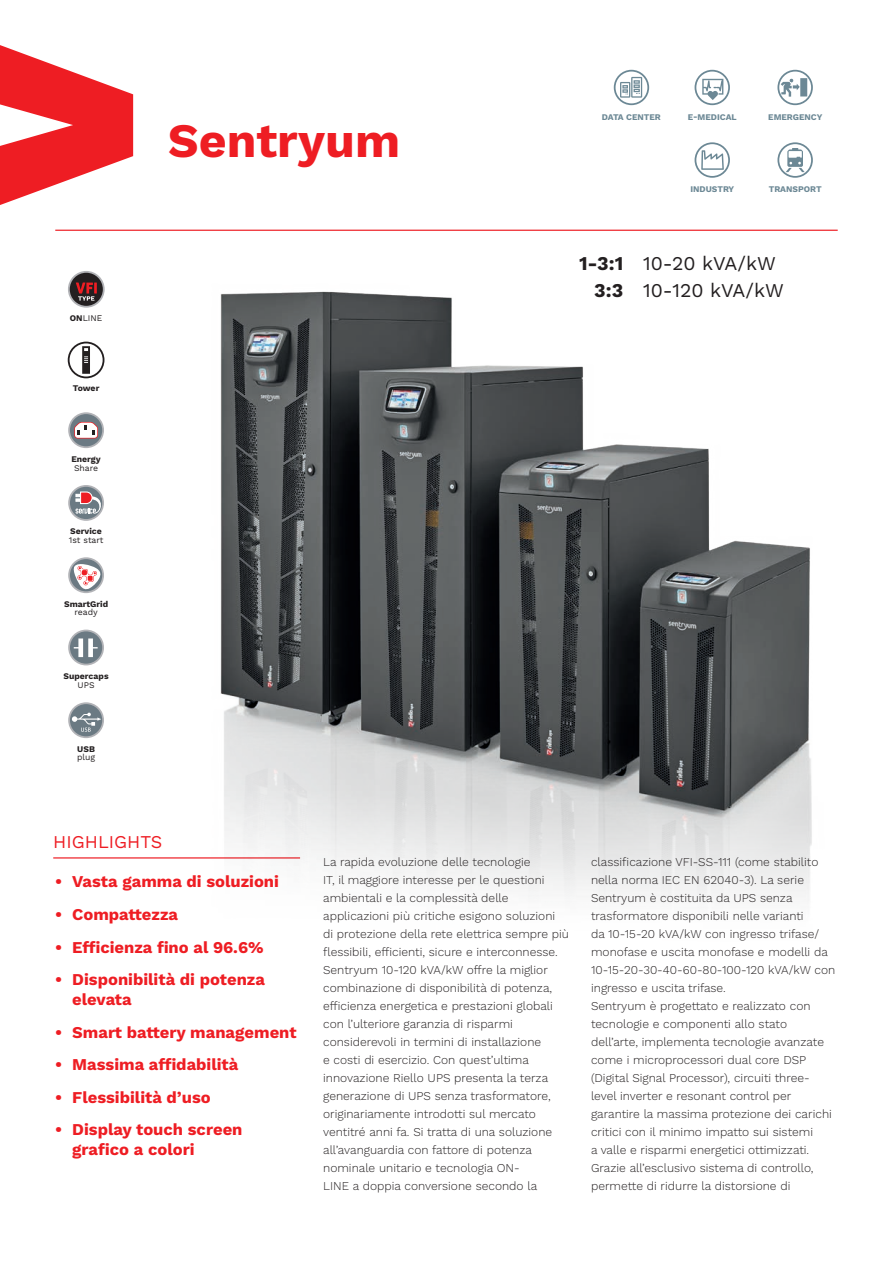
<style>
.page{position:relative;width:893px;height:1263px;background:#fff}
.page>*{position:absolute;margin:0;border:0;box-sizing:border-box;transform-origin:0 0}
.t1{font:700 48px "Work Sans";color:#ee1d23}
.t2{font:19.5px "Work Sans";color:#231f20}
.t3{font:18px "Work Sans";color:#ee1d23}
.t4{font:700 16.5px/19.8px "Work Sans";color:#ee1d23}
.t5{font:300 12px/18px "Work Sans";color:#231f20}
.t6{font:700 8.7px "Work Sans";color:#6c8895}
.t7{font:700 8.7px/8.7px "Work Sans";color:#231f20;text-align:center}
.t8{font:8.7px/8.7px "Work Sans";color:#231f20}
.s1{font-weight:700}
.s2{font-weight:400}
</style>
<div class="page">
<svg style="left:0;top:45px;width:133px;height:160px"></svg>
<hr style="left:55px;top:230px;width:783px;height:1px;background:#ee1d23">
<hr style="left:53px;top:857px;width:247px;height:1px;background:#ee1d23">
<img style="left:179px;top:291px;width:633px;height:611px">
<svg style="left:614px;top:70px;width:35px;height:35px"></svg>
<div style="left:616px;top:72px;width:31px;height:31px;background:#fff;border-radius:50%"></div>
<svg style="left:620px;top:77px;width:22px;height:21px"></svg>
<svg style="left:695px;top:70px;width:35px;height:35px"></svg>
<svg style="left:696px;top:72px;width:32px;height:31px"></svg>
<svg style="left:702px;top:79px;width:21px;height:21px"></svg>
<svg style="left:777px;top:70px;width:36px;height:35px"></svg>
<div style="left:779px;top:72px;width:32px;height:31px;background:#fff;border-radius:50%"></div>
<svg style="left:781px;top:78px;width:26px;height:19px"></svg>
<svg style="left:695px;top:142px;width:35px;height:36px"></svg>
<div style="left:696px;top:144px;width:32px;height:32px;background:#fff;border-radius:50%"></div>
<svg style="left:701px;top:150px;width:23px;height:20px"></svg>
<svg style="left:777px;top:142px;width:36px;height:36px"></svg>
<div style="left:779px;top:144px;width:32px;height:32px;background:#fff;border-radius:50%"></div>
<svg style="left:786px;top:148px;width:19px;height:24px"></svg>
<svg style="left:68px;top:271px;width:37px;height:37px"></svg>
<div style="left:70px;top:273px;width:33px;height:33px;background:#231f20;border-radius:50%"></div>
<svg style="left:76px;top:282px;width:21px;height:19px"></svg>
<svg style="left:68px;top:342px;width:36px;height:36px"></svg>
<svg style="left:68px;top:412px;width:36px;height:36px"></svg>
<div style="left:70px;top:414px;width:32px;height:32px;background:#6b7a83;border-radius:50%"></div>
<svg style="left:74px;top:422px;width:24px;height:16px"></svg>
<svg style="left:68px;top:485px;width:36px;height:36px"></svg>
<div style="left:70px;top:487px;width:32px;height:32px;background:#6b7a83;border-radius:50%"></div>
<svg style="left:75px;top:491px;width:29px;height:23px"></svg>
<svg style="left:68px;top:557px;width:36px;height:36px"></svg>
<div style="left:70px;top:559px;width:32px;height:32px;background:#6b7a83;border-radius:50%"></div>
<svg style="left:71px;top:562px;width:30px;height:29px"></svg>
<svg style="left:68px;top:630px;width:36px;height:35px"></svg>
<div style="left:70px;top:631px;width:32px;height:33px;background:#6b7a83;border-radius:50%"></div>
<svg style="left:74px;top:638px;width:24px;height:19px"></svg>
<svg style="left:68px;top:702px;width:36px;height:36px"></svg>
<div style="left:70px;top:704px;width:32px;height:32px;background:#6b7a83;border-radius:50%"></div>
<svg style="left:72px;top:713px;width:29px;height:19px"></svg>
<p class="t8" style="left:70px;top:314px;width:34px"><span class="s1">ON</span>LINE</p>
<p class="t7" style="left:73px;top:384px;width:28px">Tower</p>
<p class="t7" style="left:71px;top:455px;width:31px;text-align:left">Energy<br><span class="s2">Share</span></p>
<p class="t8" style="left:69px;top:527px;width:36px"><span class="s1">Service<br></span>1st start</p>
<p class="t7" style="left:64px;top:600px;width:45px">SmartGrid <span class="s2">ready</span></p>
<p class="t7" style="left:64px;top:672px;width:47px">Supercaps<br><span class="s2">UPS</span></p>
<p class="t8" style="left:77px;top:745px;width:20px"><span class="s1">USB </span>plug</p>
<p class="t1" style="left:168px;top:113px;width:234px">Sentryum</p>
<p class="t6" style="left:602px;top:112px;width:60px">DATA CENTER</p>
<p class="t6" style="left:688px;top:112px;width:50px">E-MEDICAL</p>
<p class="t6" style="left:768px;top:112px;width:56px">EMERGENCY</p>
<p class="t6" style="left:690px;top:184px;width:45px">INDUSTRY</p>
<p class="t6" style="left:769px;top:184px;width:55px">TRANSPORT</p>
<p class="t2" style="left:579px;top:252px;width:198px"><span class="s1">1-3:1</span> 10-20 kVA/kW</p>
<p class="t2" style="left:594px;top:279px;width:191px"><span class="s1">3:3</span> 10-120 kVA/kW</p>
<h3 class="t3" style="left:53px;top:831px;width:110px">HIGHLIGHTS</h3>
<p class="t4" style="left:55px;top:873px;width:225px">• Vasta gamma di soluzioni</p>
<p class="t4" style="left:55px;top:905px;width:124px">• Compattezza</p>
<p class="t4" style="left:55px;top:938px;width:210px">• Efficienza fino al 96.6%</p>
<p class="t4" style="left:72px;top:970px;width:194px;text-indent:-17px">• Disponibilità di potenza elevata</p>
<p class="t4" style="left:55px;top:1023px;width:243px">• Smart battery management</p>
<p class="t4" style="left:55px;top:1055px;width:185px">• Massima affidabilità</p>
<p class="t4" style="left:55px;top:1088px;width:157px">• Flessibilità d’uso</p>
<p class="t4" style="left:72px;top:1120px;width:172px;text-indent:-17px">• Display touch screen grafico a colori</p>
<p class="t5" style="left:323px;top:853px;width:247px">La rapida evoluzione delle tecnologie<br>IT, il maggiore interesse per le questioni ambientali e la complessità delle applicazioni più critiche esigono soluzioni<br>di protezione della rete elettrica sempre più flessibili, efficienti, sicure e interconnesse.</p>
<p class="t5" style="left:323px;top:961px;width:231px">Sentryum 10-120 kVA/kW offre la miglior combinazione di disponibilità di potenza, efficienza energetica e prestazioni globali con l’ulteriore garanzia di risparmi considerevoli in termini di installazione<br>e costi di esercizio. Con quest’ultima innovazione Riello UPS presenta la terza generazione di UPS senza trasformatore, originariamente introdotti sul mercato ventitré anni fa. Si tratta di una soluzione all’avanguardia con fattore di potenza nominale unitario e tecnologia ON-<br>LINE a doppia conversione secondo la</p>
<p class="t5" style="left:591px;top:853px;width:246px">classificazione VFI-SS-111 (come stabilito nella norma IEC EN 62040-3). La serie Sentryum è costituita da UPS senza trasformatore disponibili nelle varianti<br>da 10-15-20 kVA/kW con ingresso trifase/ monofase e uscita monofase e modelli da 10-15-20-30-40-60-80-100-120 kVA/kW con ingresso e uscita trifase.</p>
<p class="t5" style="left:591px;top:997px;width:242px">Sentryum è progettato e realizzato con tecnologie e componenti allo stato dell’arte, implementa tecnologie avanzate come i microprocessori dual core DSP (Digital Signal Processor), circuiti three&shy;level inverter e resonant control per garantire la massima protezione dei carichi critici con il minimo impatto sui sistemi<br>a valle e risparmi energetici ottimizzati.<br>Grazie all’esclusivo sistema di controllo, permette di ridurre la distorsione di</p>
</div>
